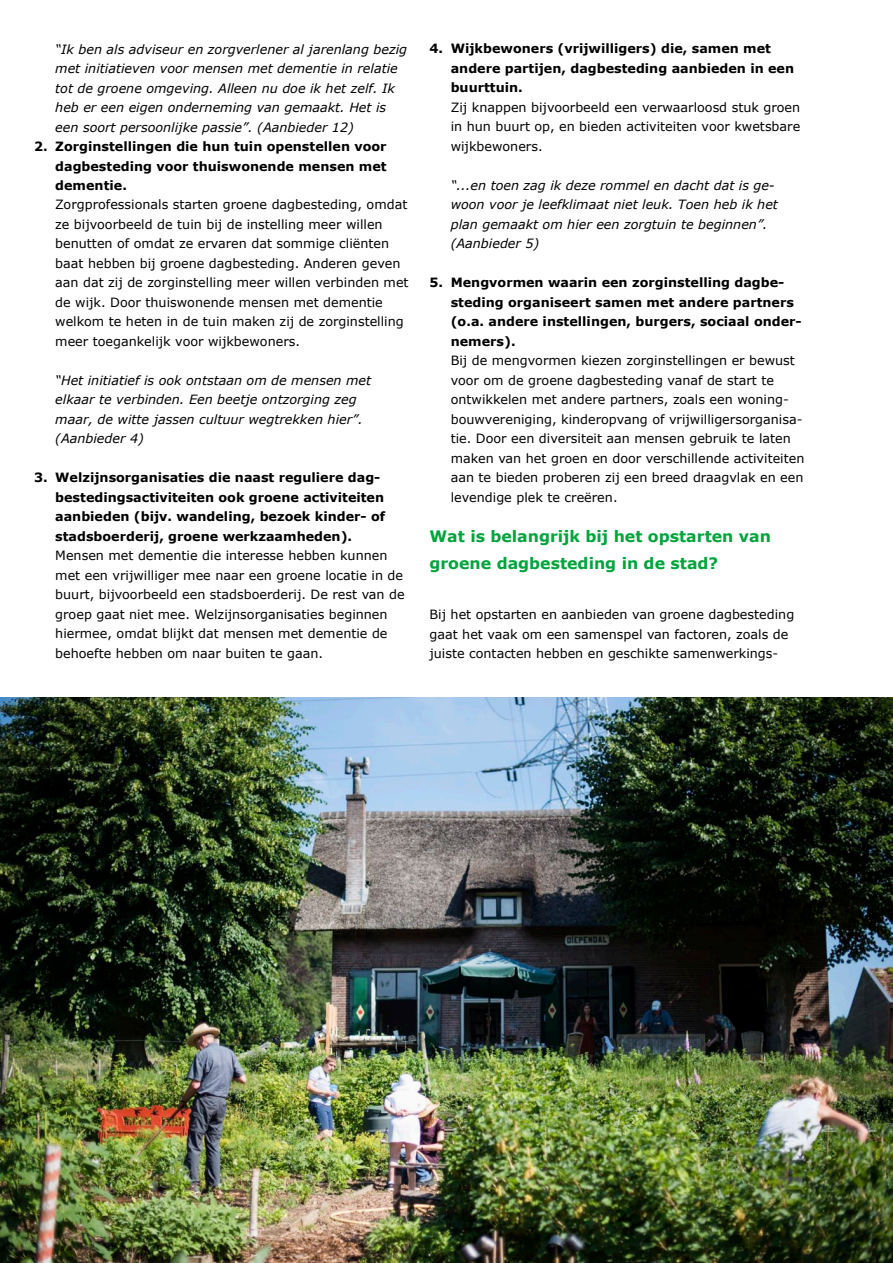
<style>
.page{position:relative;width:893px;height:1263px;background:#fff}
.page>*{position:absolute;margin:0;border:0;box-sizing:border-box;transform-origin:0 0}
.t1{font:700 15.75px/27px "Verdana";color:#00a43c}
.t2{font:12.75px/19.5px "Verdana";color:#000}
.t3{font:italic 12.75px/19.5px "Verdana";color:#000}
.t4{font:700 12.75px/19.5px "Verdana";color:#000}
</style>
<div class="page">
<img style="left:0;top:697px;width:893px;height:566px">
<p class="t3" style="left:55px;top:39px;width:353px">“Ik ben als adviseur en zorgverlener al jarenlang bezig met initiatieven voor mensen met dementie in relatie tot de groene omgeving. Alleen nu doe ik het zelf. Ik heb er een eigen onderneming van gemaakt. Het is een soort persoonlijke passie”. (Aanbieder 12)</p>
<p class="t4" style="left:55px;top:136px;width:333px;text-align:justify;text-indent:-21px">2. Zorginstellingen die hun tuin openstellen voor dagbesteding voor thuiswonende mensen met dementie.</p>
<p class="t2" style="left:55px;top:195px;width:355px">Zorgprofessionals starten groene dagbesteding, omdat ze bijvoorbeeld de tuin bij de instelling meer willen benutten of omdat ze ervaren dat sommige cliënten baat hebben bij groene dagbesteding. Anderen geven aan dat zij de zorginstelling meer willen verbinden met de wijk. Door thuiswonende mensen met dementie welkom te heten in de tuin maken zij de zorginstelling meer toegankelijk voor wijkbewoners.</p>
<p class="t3" style="left:55px;top:370px;width:317px">“Het initiatief is ook ontstaan om de mensen met elkaar te verbinden. Een beetje ontzorging zeg maar, de witte jassen cultuur wegtrekken hier”. (Aanbieder 4)</p>
<p class="t4" style="left:55px;top:468px;width:331px;text-indent:-21px">3. Welzijnsorganisaties die naast reguliere dag&shy;bestedingsactiviteiten ook groene activiteiten aanbieden (bijv. wandeling, bezoek kinder- of stadsboerderij, groene werkzaamheden).</p>
<p class="t2" style="left:55px;top:546px;width:351px">Mensen met dementie die interesse hebben kunnen met een vrijwilliger mee naar een groene locatie in de buurt, bijvoorbeeld een stadsboerderij. De rest van de groep gaat niet mee. Welzijnsorganisaties beginnen hiermee, omdat blijkt dat mensen met dementie de behoefte hebben om naar buiten te gaan.</p>
<p class="t4" style="left:451px;top:39px;width:345px;text-indent:-21px">4. Wijkbewoners (vrijwilligers) die, samen met andere partijen, dagbesteding aanbieden in een buurttuin.</p>
<p class="t2" style="left:451px;top:97px;width:351px;text-align:justify">Zij knappen bijvoorbeeld een verwaarloosd stuk groen in hun buurt op, en bieden activiteiten voor kwetsbare wijkbewoners.</p>
<p class="t3" style="left:451px;top:175px;width:329px">“...en toen zag ik deze rommel en dacht dat is ge&shy;woon voor je leefklimaat niet leuk. Toen heb ik het plan gemaakt om hier een zorgtuin te beginnen”. (Aanbieder 5)</p>
<p class="t4" style="left:451px;top:273px;width:352px;text-indent:-21px">5. Mengvormen waarin een zorginstelling dagbe&shy;steding organiseert samen met andere partners (o.a. andere instellingen, burgers, sociaal onder&shy;nemers).</p>
<p class="t2" style="left:451px;top:350px;width:355px">Bij de mengvormen kiezen zorginstellingen er bewust voor om de groene dagbesteding vanaf de start te ontwikkelen met andere partners, zoals een woning&shy;bouwvereniging, kinderopvang of vrijwilligersorganisa&shy;tie. Door een diversiteit aan mensen gebruik te laten maken van het groen en door verschillende activiteiten aan te bieden proberen zij een breed draagvlak en een levendige plek te creëren.</p>
<p class="t1" style="left:429px;top:522px;width:343px">Wat is belangrijk bij het opstarten van groene dagbesteding in de stad?</p>
<p class="t2" style="left:429px;top:604px;width:366px">Bij het opstarten en aanbieden van groene dagbesteding gaat het vaak om een samenspel van factoren, zoals de juiste contacten hebben en geschikte samenwerkings-</p>
</div>
